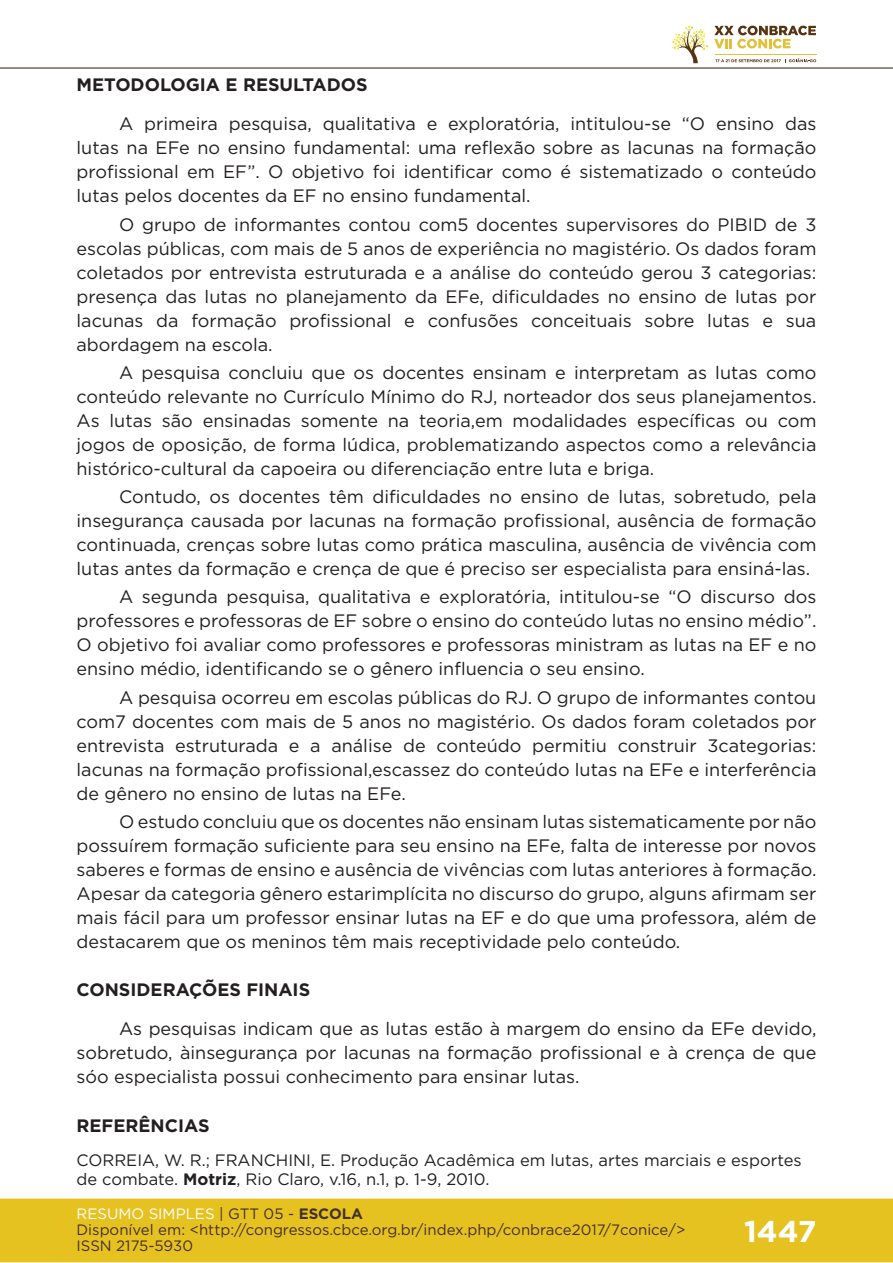
<style>
.page{position:relative;width:893px;height:1263px;background:#fff}
.page>*{position:absolute;margin:0;border:0;box-sizing:border-box;transform-origin:0 0}
.t1{font:700 30px "Gotham";color:#fff}
.t2{font:18px/24px "Gotham";color:#231f20;text-align:justify}
.t3{font:700 18px "Gotham";color:#231f20}
.t4{font:16.5px/19px "Gotham";color:#231f20}
.t5{font:15px/16px "Gotham";color:#462f2a}
.s1{font-weight:700}
.s2{color:#fff}
.s3{color:#442f2a}
.s4{font-weight:700;color:#442f2a}
</style>
<div class="page">
<div style="left:0;top:1198px;width:893px;height:64px;background:#e6c221;border:2px solid #e6c221"></div>
<hr style="left:0;top:67px;width:893px;height:2px;background:#442f2a">
<svg style="left:672px;top:26px;width:144px;height:37px"></svg>
<hr style="left:0;top:0;width:1px;height:150px;background:#fff">
<p class="t3" style="left:77px;top:73px;width:293px">METODOLOGIA E RESULTADOS</p>
<p class="t2" style="left:77px;top:112px;width:741px;text-indent:43px">A primeira pesquisa, qualitativa e exploratória, intitulou-se “O ensino das lutas na EFe no ensino fundamental: uma reflexão sobre as lacunas na formação profissional em EF”. O objetivo foi identificar como é sistematizado o conteúdo lutas pelos docentes da EF no ensino fundamental.</p>
<p class="t2" style="left:77px;top:212px;width:741px;text-indent:43px">O grupo de informantes contou com5 docentes supervisores do PIBID de 3 escolas públicas, com mais de 5 anos de experiência no magistério. Os dados foram coletados por entrevista estruturada e a análise do conteúdo gerou 3 categorias: presença das lutas no planejamento da EFe, dificuldades no ensino de lutas por lacunas da formação profissional e confusões conceituais sobre lutas e sua abordagem na escola.</p>
<p class="t2" style="left:77px;top:360px;width:741px;text-indent:43px">A pesquisa concluiu que os docentes ensinam e interpretam as lutas como conteúdo relevante no Currículo Mínimo do RJ, norteador dos seus planejamentos.<br>As lutas são ensinadas somente na teoria,em modalidades específicas ou com jogos de oposição, de forma lúdica, problematizando aspectos como a relevância histórico-cultural da capoeira ou diferenciação entre luta e briga.</p>
<p class="t2" style="left:77px;top:484px;width:741px;text-indent:43px">Contudo, os docentes têm dificuldades no ensino de lutas, sobretudo, pela insegurança causada por lacunas na formação profissional, ausência de formação continuada, crenças sobre lutas como prática masculina, ausência de vivência com lutas antes da formação e crença de que é preciso ser especialista para ensiná-las.</p>
<p class="t2" style="left:77px;top:585px;width:741px;text-indent:43px">A segunda pesquisa, qualitativa e exploratória, intitulou-se “O discurso dos professores e professoras de EF sobre o ensino do conteúdo lutas no ensino médio”.<br>O objetivo foi avaliar como professores e professoras ministram as lutas na EF e no ensino médio, identificando se o gênero influencia o seu ensino.</p>
<p class="t2" style="left:77px;top:685px;width:741px;text-indent:43px">A pesquisa ocorreu em escolas públicas do RJ. O grupo de informantes contou com7 docentes com mais de 5 anos no magistério. Os dados foram coletados por entrevista estruturada e a análise de conteúdo permitiu construir 3categorias: lacunas na formação profissional,escassez do conteúdo lutas na EFe e interferência de gênero no ensino de lutas na EFe.</p>
<p class="t2" style="left:77px;top:809px;width:741px;text-indent:43px">O estudo concluiu que os docentes não ensinam lutas sistematicamente por não possuírem formação suficiente para seu ensino na EFe, falta de interesse por novos saberes e formas de ensino e ausência de vivências com lutas anteriores à formação.<br>Apesar da categoria gênero estarimplícita no discurso do grupo, alguns afirmam ser mais fácil para um professor ensinar lutas na EF e do que uma professora, além de destacarem que os meninos têm mais receptividade pelo conteúdo.</p>
<p class="t3" style="left:77px;top:978px;width:235px">CONSIDERAÇÕES FINAIS</p>
<p class="t2" style="left:77px;top:1016px;width:741px;text-indent:43px">As pesquisas indicam que as lutas estão à margem do ensino da EFe devido, sobretudo, àinsegurança por lacunas na formação profissional e à crença de que sóo especialista possui conhecimento para ensinar lutas.</p>
<p class="t3" style="left:77px;top:1113px;width:135px">REFERÊNCIAS</p>
<p class="t4" style="left:77px;top:1150px;width:727px">CORREIA, W. R.; FRANCHINI, E. Produção Acadêmica em lutas, artes marciais e esportes de combate. <span class="s1">Motriz</span>, Rio Claro, v.16, n.1, p. 1-9, 2010.</p>
<p class="t5" style="left:77px;top:1205px;width:610px"><span class="s2">RESUMO SIMPLES</span> <span class="s3">| GTT 05 -</span> <span class="s4">ESCOLA<br></span>Disponível em: &lt;http://congressos.cbce.org.br/index.php/conbrace2017/7conice/&gt;<br>ISSN 2175-5930</p>
<h1 class="t1" style="left:744px;top:1212px;width:74px">1447</h1>
</div>
